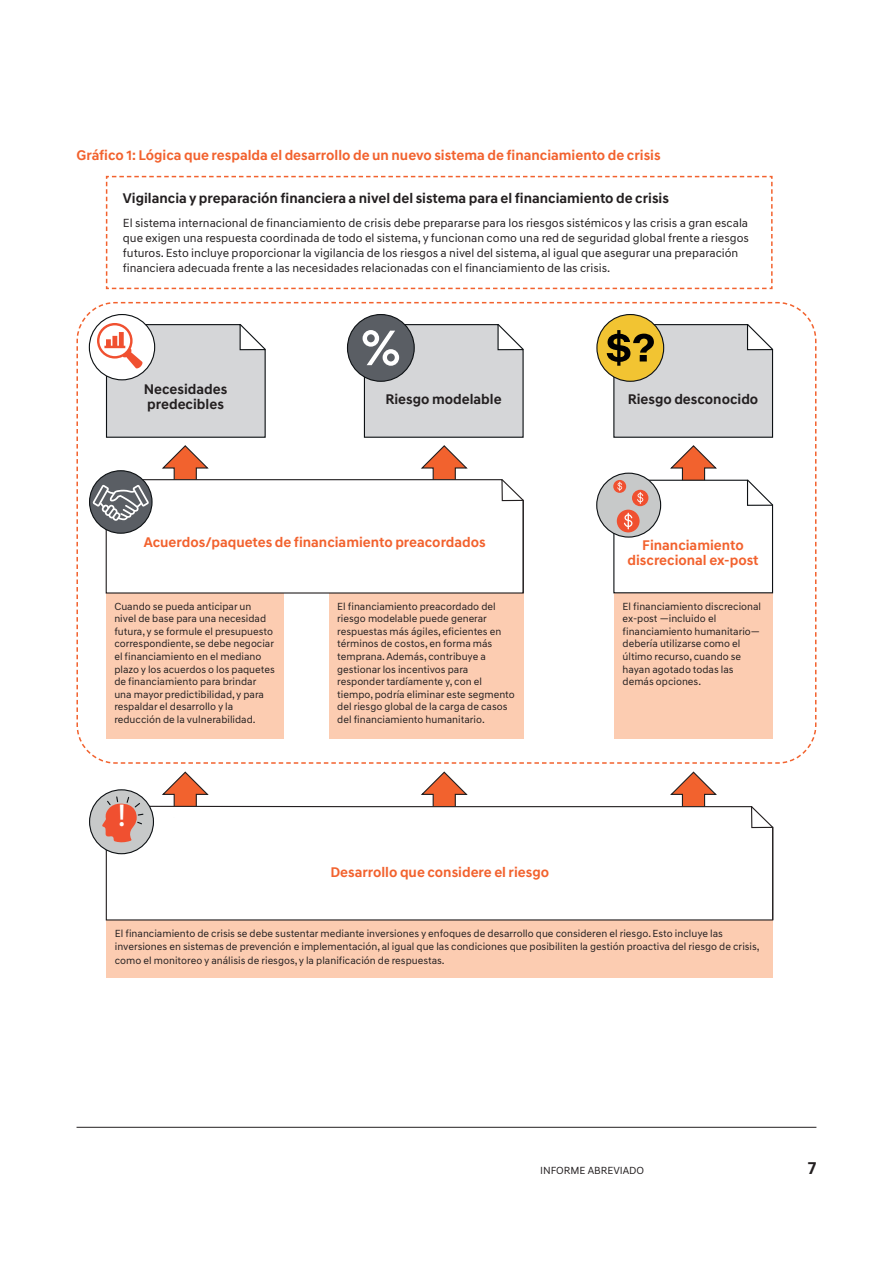
<style>
.page{position:relative;width:893px;height:1263px;background:#fff}
.page>*{position:absolute;margin:0;border:0;box-sizing:border-box;transform-origin:0 0}
.t1{font:27.9px "Adobe Heiti Std";color:#fff}
.t2{font:700 18px "Hyundai Sans Text";color:#231f20}
.t3{font:700 14.25px/15px "Hyundai Sans Text";color:#f2622e;text-align:center}
.t4{font:700 14.25px/15px "Hyundai Sans Text";color:#231f20}
.t5{font:12px/15px "Hyundai Sans Text";color:#231f20}
.t6{font:10.5px/12.6px "Hyundai Sans Text";color:#231f20}
</style>
<div class="page">
<hr style="left:77px;top:1127px;width:739px;height:1px;background:#231f20">
<div style="left:106px;top:920px;width:667px;height:57px;background:#fcccb1"></div>
<svg style="left:105px;top:175px;width:668px;height:115px"></svg>
<svg style="left:76px;top:301px;width:741px;height:463px"></svg>
<svg style="left:76px;top:301px;width:698px;height:420px"></svg>
<svg style="left:162px;top:771px;width:47px;height:34px"></svg>
<svg style="left:670px;top:771px;width:47px;height:34px"></svg>
<svg style="left:421px;top:771px;width:47px;height:34px"></svg>
<svg style="left:105px;top:805px;width:669px;height:116px"></svg>
<div style="left:90px;top:790px;width:63px;height:64px;background:#c7c9c9;border-radius:50%"></div>
<div style="left:89px;top:789px;width:65px;height:65px;border:1px solid #0d1114;border-radius:50%"></div>
<svg style="left:102px;top:796px;width:42px;height:47px"></svg>
<h3 class="t3" style="left:77px;top:147px;width:586px">Gráfico 1: Lógica que respalda el desarrollo de un nuevo sistema de financiamiento de crisis</h3>
<h3 class="t4" style="left:123px;top:191px;width:548px">Vigilancia y preparación financiera a nivel del sistema para el financiamiento de crisis</h3>
<p class="t5" style="left:123px;top:215px;width:628px">El sistema internacional de financiamiento de crisis debe prepararse para los riesgos sistémicos y las crisis a gran escala que exigen una respuesta coordinada de todo el sistema, y funcionan como una red de seguridad global frente a riesgos futuros. Esto incluye proporcionar la vigilancia de los riesgos a nivel del sistema, al igual que asegurar una preparación financiera adecuada frente a las necesidades relacionadas con el financiamiento de las crisis.</p>
<h3 class="t4" style="left:144px;top:382px;width:85px">Necesidades predecibles</h3>
<h3 class="t4" style="left:385px;top:391px;width:118px">Riesgo modelable</h3>
<h3 class="t4" style="left:628px;top:391px;width:132px">Riesgo desconocido</h3>
<h3 class="t3" style="left:144px;top:535px;width:344px">Acuerdos/paquetes de financiamiento preacordados</h3>
<h3 class="t3" style="left:627px;top:537px;width:133px">Financiamiento discrecional ex-post</h3>
<p class="t6" style="left:114px;top:600px;width:162px">Cuando se pueda anticipar un nivel de base para una necesidad futura, y se formule el presupuesto correspondiente, se debe negociar el financiamiento en el mediano plazo y los acuerdos o los paquetes de financiamiento para brindar una mayor predictibilidad, y para respaldar el desarrollo y la reducción de la vulnerabilidad.</p>
<p class="t6" style="left:337px;top:600px;width:179px">El financiamiento preacordado del riesgo modelable puede generar respuestas más ágiles, eficientes en términos de costos, en forma más temprana. Además, contribuye a gestionar los incentivos para responder tardíamente y, con el tiempo, podría eliminar este segmento del riesgo global de la carga de casos del financiamiento humanitario.</p>
<h1 class="t1" style="left:118px;top:799px;width:9px">!</h1>
<h3 class="t3" style="left:330px;top:864px;width:220px">Desarrollo que considere el riesgo</h3>
<p class="t6" style="left:623px;top:600px;width:140px">El financiamiento discrecional ex-post —incluido el financiamiento humanitario— debería utilizarse como el último recurso, cuando se hayan agotado todas las demás opciones.</p>
<p class="t6" style="left:115px;top:926px;width:646px;line-height:13.5px">El financiamiento de crisis se debe sustentar mediante inversiones y enfoques de desarrollo que consideren el riesgo. Esto incluye las inversiones en sistemas de prevención e implementación, al igual que las condiciones que posibiliten la gestión proactiva del riesgo de crisis, como el monitoreo y análisis de riesgos, y la planificación de respuestas.</p>
<p class="t6" style="left:540px;top:1164px;width:106px">INFORME ABREVIADO</p>
<h2 class="t2" style="left:808px;top:1157px;width:10px">7</h2>
</div>
